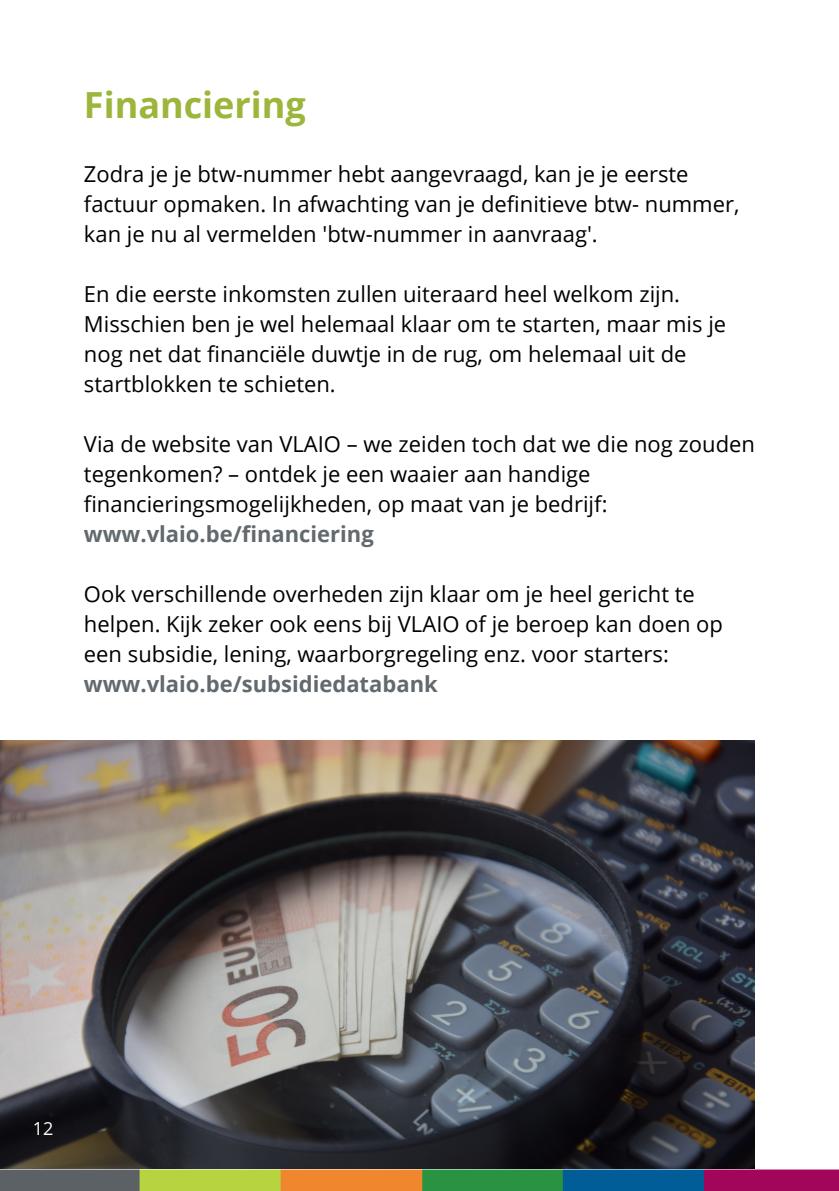
<style>
.page{position:relative;width:839px;height:1191px;background:#fff}
.page>*{position:absolute;margin:0;border:0;box-sizing:border-box;transform-origin:0 0}
.t1{font:700 36px "Open Sans";color:#9bb63a}
.t2{font:22px/30px "Open Sans";color:#000}
.t3{font:700 22px "Open Sans";color:#626a6f}
.t4{font:18px "Open Sans";color:#fff}
</style>
<div class="page">
<img style="left:0;top:741px;width:754px;height:429px">
<img style="left:0;top:1170px;width:838px;height:21px">
<p class="t1" style="left:84px;top:79px;width:223px">Financiering</p>
<p class="t2" style="left:84px;top:159px;width:657px">Zodra je je btw-nummer hebt aangevraagd, kan je je eerste factuur opmaken. In afwachting van je definitieve btw- nummer, kan je nu al vermelden 'btw-nummer in aanvraag'.</p>
<p class="t2" style="left:84px;top:279px;width:643px">En die eerste inkomsten zullen uiteraard heel welkom zijn.<br>Misschien ben je wel helemaal klaar om te starten, maar mis je nog net dat financiële duwtje in de rug, om helemaal uit de startblokken te schieten.</p>
<p class="t2" style="left:84px;top:429px;width:672px">Via de website van VLAIO – we zeiden toch dat we die nog zouden tegenkomen? – ontdek je een waaier aan handige financieringsmogelijkheden, op maat van je bedrijf:</p>
<p class="t3" style="left:84px;top:519px;width:291px">www.vlaio.be/financiering</p>
<p class="t2" style="left:84px;top:579px;width:640px">Ook verschillende overheden zijn klaar om je heel gericht te helpen. Kijk zeker ook eens bij VLAIO of je beroep kan doen op een subsidie, lening, waarborgregeling enz. voor starters:</p>
<p class="t3" style="left:84px;top:669px;width:355px">www.vlaio.be/subsidiedatabank</p>
<p class="t4" style="left:33px;top:1115px;width:22px">12</p>
</div>
